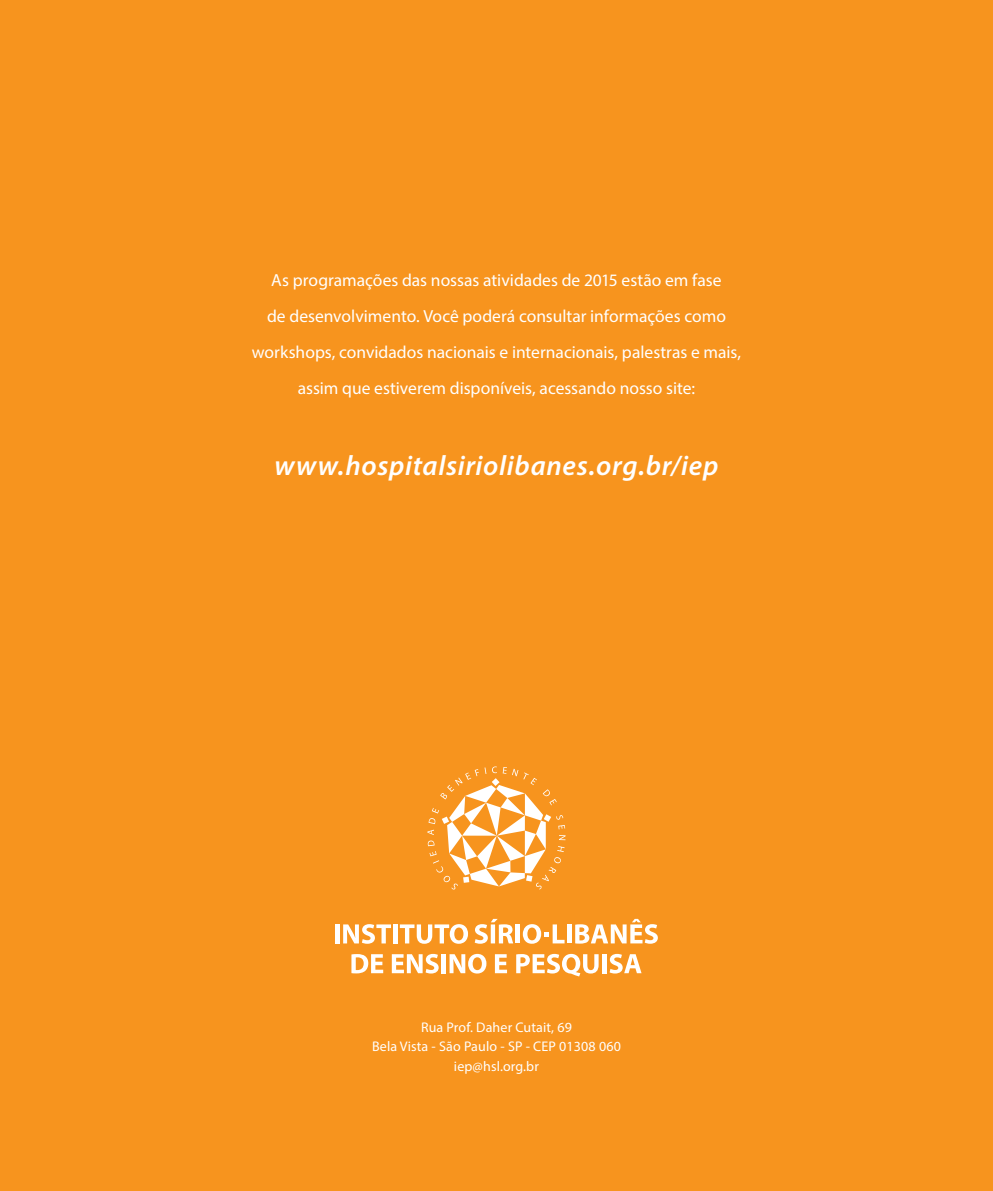
<style>
.page{position:relative;width:993px;height:1191px;background:#fff}
.page>*{position:absolute;margin:0;border:0;box-sizing:border-box;transform-origin:0 0}
.t1{font:italic 600 28px "Myriad Pro";letter-spacing:.025em;color:#fff}
.t2{font:17.5px/35.9px "Myriad Pro";color:#fff;text-align:center}
.t3{font:14px/19.2px "Myriad Pro";letter-spacing:.01em;color:#fff;text-align:center}
</style>
<div class="page">
<div style="left:0;top:0;width:992px;height:1191px;background:#f7941e"></div>
<svg style="left:427px;top:766px;width:138px;height:123px"></svg>
<svg style="left:474px;top:919px;width:39px;height:24px"></svg>
<div style="left:515px;top:924px;width:5px;height:19px;background:#fff"></div>
<hr style="left:567px;top:924px;width:4px;height:19px;background:#fff">
<svg style="left:575px;top:919px;width:82px;height:24px"></svg>
<svg style="left:522px;top:924px;width:42px;height:19px"></svg>
<hr style="left:335px;top:924px;width:4px;height:19px;background:#fff">
<svg style="left:343px;top:924px;width:48px;height:19px"></svg>
<hr style="left:393px;top:924px;width:4px;height:19px;background:#fff">
<svg style="left:400px;top:924px;width:68px;height:19px"></svg>
<svg style="left:351px;top:954px;width:32px;height:19px"></svg>
<svg style="left:391px;top:954px;width:47px;height:19px"></svg>
<hr style="left:441px;top:954px;width:4px;height:19px;background:#fff">
<svg style="left:449px;top:954px;width:37px;height:19px"></svg>
<svg style="left:494px;top:954px;width:13px;height:19px"></svg>
<svg style="left:516px;top:954px;width:82px;height:22px"></svg>
<hr style="left:602px;top:954px;width:4px;height:19px;background:#fff">
<svg style="left:609px;top:954px;width:32px;height:19px"></svg>
<p class="t2" style="left:252px;top:262px;width:490px">As programações das nossas atividades de 2015 estão em fase<br>de desenvolvimento. Você poderá consultar informações como workshops, convidados nacionais e internacionais, palestras e mais, assim que estiverem disponíveis, acessando nosso site:</p>
<h1 class="t1" style="left:274px;top:447px;width:445px">www.hospitalsiriolibanes.org.br/iep</h1>
<p class="t3" style="left:372px;top:1017px;width:250px">Rua Prof. Daher Cutait, 69<br>Bela Vista - São Paulo - SP - CEP 01308 060 iep@hsl.org.br</p>
</div>
